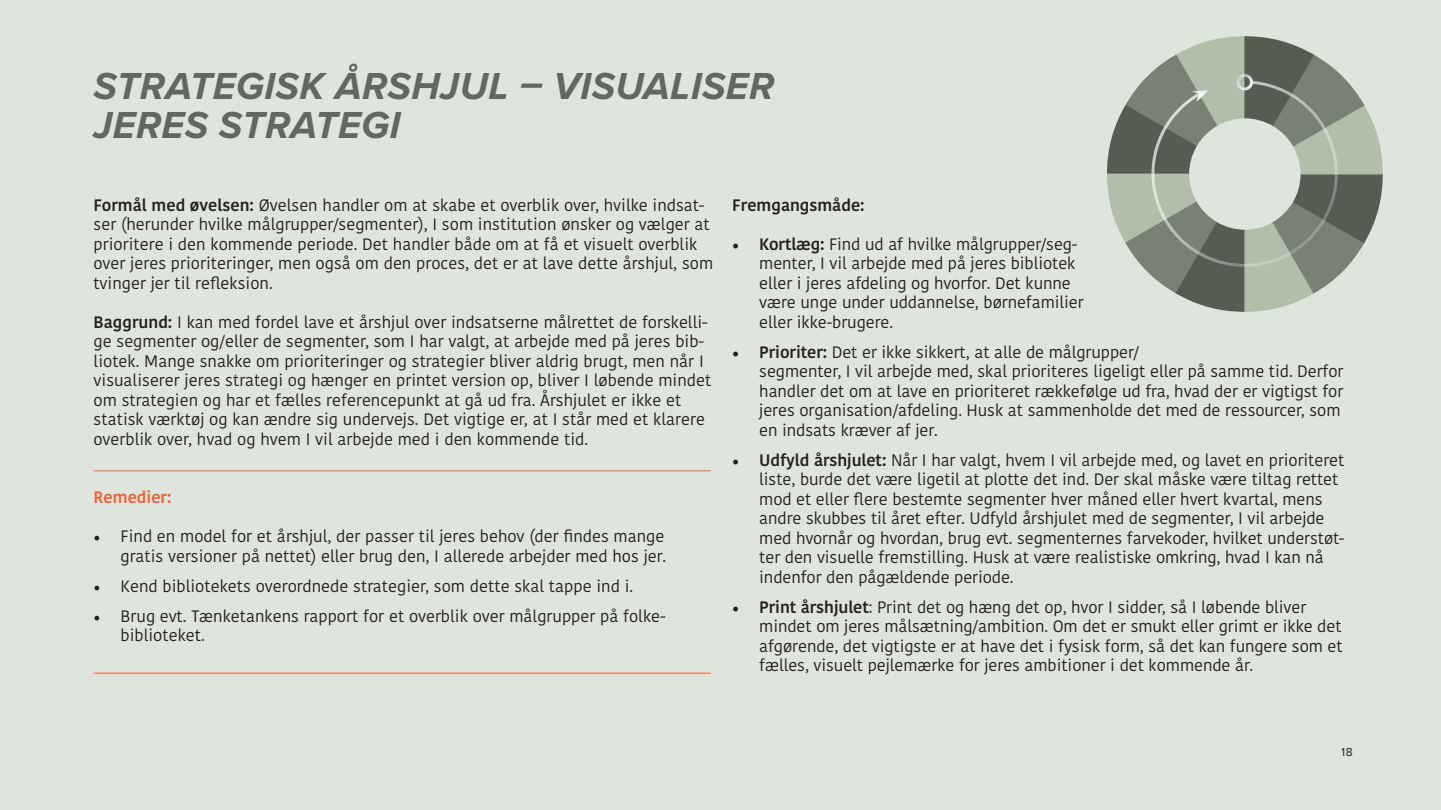
<style>
.page{position:relative;width:1441px;height:810px;background:#fff}
.page>*{position:absolute;margin:0;border:0;box-sizing:border-box;transform-origin:0 0}
.t1{font:italic 700 39px/39px "Proxima Nova";letter-spacing:.01em;color:#61695f}
.t2{font:16.5px/19.5px "Kohinoor Bangla";letter-spacing:-.005em;color:#231f20}
.t3{font:600 16.5px "Kohinoor Bangla";color:#231f20}
.t4{font:600 16.5px "Kohinoor Bangla";color:#f05e30}
.t5{font:12px "Proxima Nova";color:#231f20}
.s1{font-weight:600}
.s2{font-family:"Minion Pro";font-size:18px}
.s3{font-family:"Minion Pro";font-weight:600;font-size:18px}
</style>
<div class="page">
<div style="left:0;top:0;width:1440px;height:810px;background:#dfe5dd"></div>
<hr style="left:94px;top:673px;width:616px;height:1px;background:#f05e30">
<hr style="left:94px;top:470px;width:616px;height:1px;background:#f05e30">
<svg style="left:1107px;top:36px;width:275px;height:276px"></svg>
<div style="left:1236px;top:74px;width:16px;height:16px;border:3px solid #fff;border-radius:50%"></div>
<p class="t1" style="left:94px;top:65px;width:682px">STRATEGISK ÅRSHJUL – VISUALISER<br>JERES STRATEGI</p>
<p class="t2" style="left:94px;top:195px;width:621px"><span class="s1">Formål med øvelsen:</span> Øvelsen handler om at skabe et overblik over, hvilke indsat&shy;ser (herunder hvilke målgrupper/segmenter), I som institution ønsker og vælger at prioritere i den kommende periode. Det handler både om at få et visuelt overblik over jeres prioriteringer, men også om den proces, det er at lave dette årshjul, som tvinger jer til refleksion.</p>
<p class="t2" style="left:94px;top:312px;width:619px"><span class="s1">Baggrund:</span> I kan med fordel lave et årshjul over indsatserne målrettet de forskelli&shy;ge segmenter og/eller de segmenter, som I har valgt, at arbejde med på jeres bib&shy;liotek. Mange snakke om prioriteringer og strategier bliver aldrig brugt, men når I visualiserer jeres strategi og hænger en printet version op, bliver I løbende mindet om strategien og har et fælles referencepunkt at gå ud fra. Årshjulet er ikke et statisk værktøj og kan ændre sig undervejs. Det vigtige er, at I står med et klarere overblik over, hvad og hvem I vil arbejde med i den kommende tid.</p>
<p class="t4" style="left:94px;top:484px;width:79px">Remedier:</p>
<p class="t2" style="left:94px;top:526px;width:574px;text-align:right"><span class="s2">•</span> Find en model for et årshjul, der passer til jeres behov (der findes mange gratis versioner på nettet) eller brug den, I allerede arbejder med hos jer.</p>
<p class="t2" style="left:94px;top:576px;width:541px"><span class="s2">•</span> Kend bibliotekets overordnede strategier, som dette skal tappe ind i.</p>
<p class="t2" style="left:121px;top:606px;width:546px;text-indent:-27px"><span class="s2">•</span> Brug evt. Tænketankens rapport for et overblik over målgrupper på folke&shy;biblioteket.</p>
<p class="t3" style="left:732px;top:191px;width:134px">Fremgangsmåde:</p>
<p class="t2" style="left:759px;top:234px;width:326px;text-indent:-27px"><span class="s3">•</span> <span class="s1">Kortlæg:</span> Find ud af hvilke målgrupper/seg&shy;menter, I vil arbejde med på jeres bibliotek eller i jeres afdeling og hvorfor. Det kunne være unge under uddannelse, børnefamilier eller ikke-brugere.</p>
<p class="t2" style="left:759px;top:342px;width:585px;text-indent:-27px"><span class="s3">•</span> <span class="s1">Prioriter:</span> Det er ikke sikkert, at alle de målgrupper/<br>segmenter, I vil arbejde med, skal prioriteres ligeligt eller på samme tid. Derfor handler det om at lave en prioriteret rækkefølge ud fra, hvad der er vigtigst for jeres organisation/afdeling. Husk at sammenholde det med de ressourcer, som en indsats kræver af jer.</p>
<p class="t2" style="left:759px;top:450px;width:586px;text-indent:-27px"><span class="s3">•</span> <span class="s1">Udfyld årshjulet:</span> Når I har valgt, hvem I vil arbejde med, og lavet en prioriteret liste, burde det være ligetil at plotte det ind. Der skal måske være tiltag rettet mod et eller flere bestemte segmenter hver måned eller hvert kvartal, mens andre skubbes til året efter. Udfyld årshjulet med de segmenter, I vil arbejde med hvornår og hvordan, brug evt. segmenternes farvekoder, hvilket understøt&shy;ter den visuelle fremstilling. Husk at være realistiske omkring, hvad I kan nå indenfor den pågældende periode.</p>
<p class="t2" style="left:759px;top:597px;width:585px;text-indent:-27px"><span class="s3">•</span> <span class="s1">Print årshjulet</span>: Print det og hæng det op, hvor I sidder, så I løbende bliver mindet om jeres målsætning/ambition. Om det er smukt eller grimt er ikke det afgørende, det vigtigste er at have det i fysisk form, så det kan fungere som et fælles, visuelt pejlemærke for jeres ambitioner i det kommende år.</p>
<p class="t5" style="left:1340px;top:743px;width:13px">18</p>
</div>
